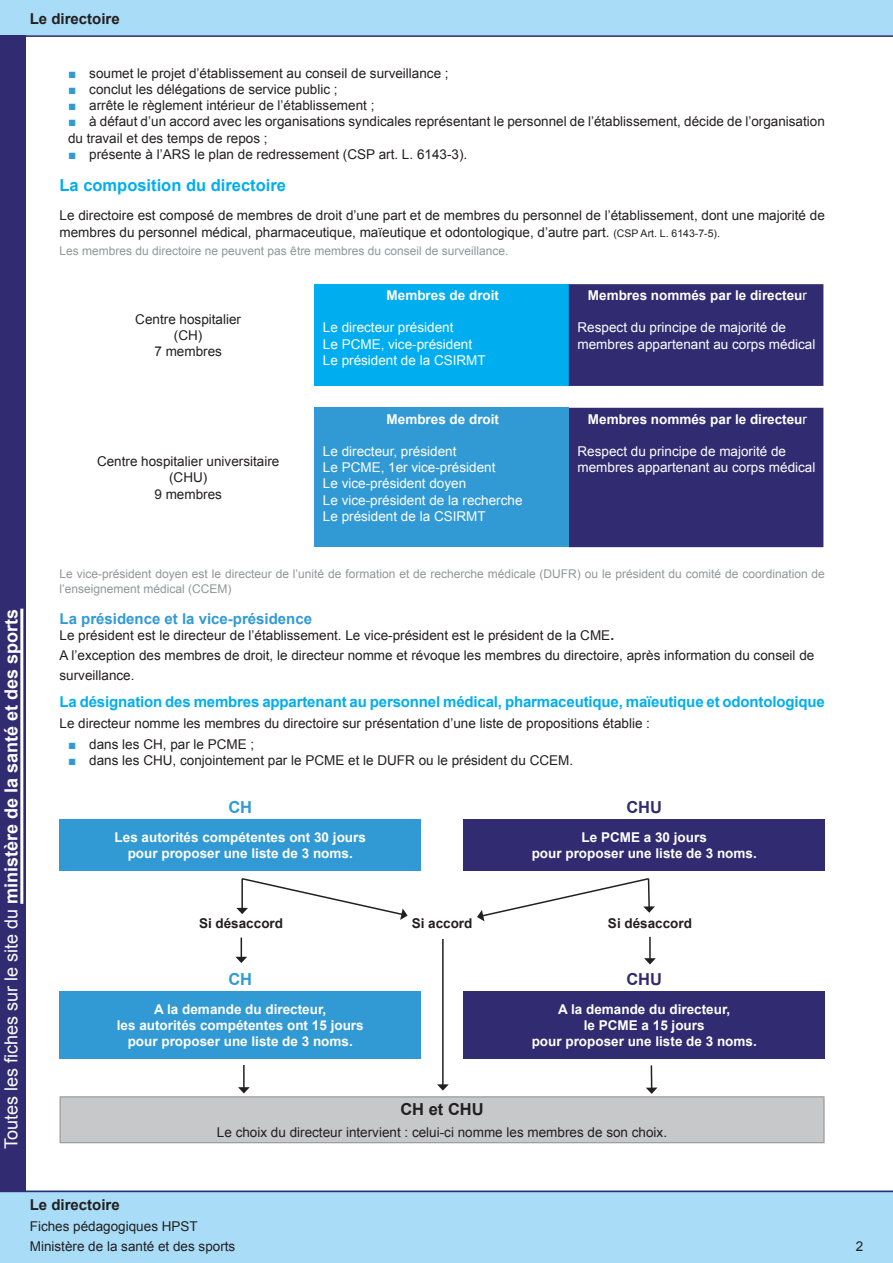
<style>
.page{position:relative;width:893px;height:1263px;background:#fff}
.page>*{position:absolute;margin:0;border:0;box-sizing:border-box;transform-origin:0 0}
.t1{font:700 18px "Arial";color:#fff}
.t2{font:700 16.5px "Arial";color:#00aeef}
.t3{font:700 16.5px "Arial";color:#231f20}
.t4{font:700 16.5px "Arial";color:#312b71}
.t5{font:700 16.5px "Arial";color:#319ad5}
.t6{font:700 15px "Arial";letter-spacing:-.01em;color:#00aeef}
.t7{font:700 15px "Arial";color:#319ad5}
.t8{font:700 15px "Arial";color:#231f20}
.t9{font:13.5px/16.2px "Arial";color:#231f20}
.t10{font:700 13.5px/16.2px "Arial";color:#fff;text-align:center}
.t11{font:13.5px/16.2px "Arial";color:#fff}
.t12{font:700 13.5px "Arial";color:#231f20}
.t13{font:12px/14.4px "Arial";color:#939598}
.s1{color:#319ad5}
.s2{font-size:10.5px}
.s3{font-weight:400}
.s4{font-weight:700}
</style>
<div class="page">
<div style="left:0;top:1191px;width:893px;height:72px;background:#a9ddf7"></div>
<hr style="left:0;top:1191px;width:893px;height:1px;background:#312b71">
<div style="left:0;top:0;width:893px;height:37px;background:#a9ddf7"></div>
<hr style="left:4px;top:35px;width:889px;height:2px;background:#312b71">
<div style="left:0;top:35px;width:26px;height:1156px;background:#312b71"></div>
<hr style="left:20px;top:609px;width:3px;height:295px;background:#fff">
<hr style="left:892px;top:35px;width:1px;height:1156px;background:#312b71">
<div style="left:314px;top:284px;width:255px;height:102px;background:#00aeef"></div>
<svg style="left:569px;top:284px;width:254px;height:263px;background:#423c7c"></svg>
<div style="left:314px;top:408px;width:255px;height:139px;background:#319ad5"></div>
<div style="left:60px;top:819px;width:361px;height:51px;background:#319ad5"></div>
<div style="left:463px;top:819px;width:362px;height:51px;background:#312b71"></div>
<div style="left:60px;top:991px;width:361px;height:68px;background:#319ad5"></div>
<div style="left:463px;top:991px;width:362px;height:68px;background:#312b71"></div>
<hr style="left:60px;top:1096px;width:765px;height:1px;background:#939598">
<hr style="left:823px;top:1097px;width:2px;height:24px;background:#939598">
<hr style="left:823px;top:1121px;width:2px;height:21px;background:#939598">
<hr style="left:60px;top:1142px;width:765px;height:1px;background:#939598">
<svg style="left:235px;top:937px;width:12px;height:26px"></svg>
<hr style="left:649px;top:937px;width:2px;height:22px;background:#231f20">
<svg style="left:644px;top:958px;width:12px;height:6px"></svg>
<svg style="left:477px;top:878px;width:178px;height:43px"></svg>
<hr style="left:442px;top:939px;width:2px;height:146px;background:#231f20">
<svg style="left:236px;top:878px;width:172px;height:42px"></svg>
<svg style="left:60px;top:1065px;width:764px;height:77px"></svg>
<p class="t8" style="left:30px;top:9px;width:92px">Le directoire</p>
<p class="t9" style="left:68px;top:65px;width:382px"><span class="s1">■</span> soumet le projet d’établissement au conseil de surveillance ;</p>
<p class="t9" style="left:68px;top:81px;width:271px"><span class="s1">■</span> conclut les délégations de service public ;</p>
<p class="t9" style="left:68px;top:98px;width:308px"><span class="s1">■</span> arrête le règlement intérieur de l’établissement ;</p>
<p class="t9" style="left:68px;top:114px;width:758px"><span class="s1">■</span> à défaut d’un accord avec les organisations syndicales représentant le personnel de l’établissement, décide de l’organisation du travail et des temps de repos ;</p>
<p class="t9" style="left:68px;top:146px;width:401px"><span class="s1">■</span> présente à l’ARS le plan de redressement (CSP art. L. 6143-3).</p>
<p class="t2" style="left:60px;top:175px;width:228px">La composition du directoire</p>
<p class="t9" style="left:60px;top:208px;width:767px">Le directoire est composé de membres de droit d’une part et de membres du personnel de l’établissement, dont une majorité de membres du personnel médical, pharmaceutique, maïeutique et odontologique, d’autre part. <span class="s2">(CSP Art. L. 6143-7-5).</span></p>
<p class="t13" style="left:60px;top:244px;width:450px">Les membres du directoire ne peuvent pas être membres du conseil de surveillance.</p>
<p class="t9" style="left:135px;top:311px;width:107px;text-align:center">Centre hospitalier (CH)<br>7 membres</p>
<p class="t10" style="left:387px;top:288px;width:114px">Membres de droit</p>
<p class="t11" style="left:323px;top:320px;width:164px">Le directeur président<br>Le PCME, vice-président<br>Le président de la CSIRMT</p>
<p class="t10" style="left:588px;top:288px;width:221px">Membres nommés par le directeu<span class="s3">r</span></p>
<p class="t11" style="left:578px;top:320px;width:239px">Respect du principe de majorité de membres appartenant au corps médical</p>
<h1 class="t1" style="left:-1px;top:1149px;width:542px;rotate:-90deg"><span class="s3">Toutes les fiches sur le site du</span> ministère de la santé et des sports</h1>
<p class="t9" style="left:97px;top:453px;width:184px;text-align:center">Centre hospitalier universitaire (CHU)<br>9 membres</p>
<p class="t10" style="left:387px;top:411px;width:114px">Membres de droit</p>
<p class="t11" style="left:323px;top:443px;width:201px">Le directeur, président<br>Le PCME, 1er vice-président<br>Le vice-président doyen<br>Le vice-président de la recherche<br>Le président de la CSIRMT</p>
<p class="t10" style="left:588px;top:411px;width:221px">Membres nommés par le directeu<span class="s3">r</span></p>
<p class="t11" style="left:578px;top:443px;width:239px">Respect du principe de majorité de membres appartenant au corps médical</p>
<p class="t13" style="left:60px;top:567px;width:767px">Le vice-président doyen est le directeur de l’unité de formation et de recherche médicale (DUFR) ou le président du comité de coordination de l’enseignement médical (CCEM)</p>
<p class="t7" style="left:60px;top:608px;width:254px">La présidence et la vice-présidence</p>
<p class="t9" style="left:60px;top:625px;width:756px;line-height:20.1px">Le président est le directeur de l’établissement. Le vice-président est le président de la CME<span class="s4">.<br></span>A l’exception des membres de droit, le directeur nomme et révoque les membres du directoire, après information du conseil de surveillance.</p>
<p class="t6" style="left:60px;top:691px;width:767px">La désignation des membres appartenant au personnel médical, pharmaceutique, maïeutique et odontologique</p>
<p class="t9" style="left:60px;top:715px;width:592px">Le directeur nomme les membres du directoire sur présentation d’une liste de propositions établie :</p>
<p class="t9" style="left:68px;top:736px;width:188px"><span class="s1">■</span> dans les CH, par le PCME ;</p>
<p class="t9" style="left:68px;top:752px;width:507px"><span class="s1">■</span> dans les CHU, conjointement par le PCME et le DUFR ou le président du CCEM.</p>
<p class="t5" style="left:228px;top:796px;width:25px">CH</p>
<p class="t4" style="left:626px;top:796px;width:37px">CHU</p>
<p class="t10" style="left:115px;top:829px;width:253px">Les autorités compétentes ont 30 jours pour proposer une liste de 3 noms.</p>
<p class="t10" style="left:532px;top:829px;width:227px">Le PCME a 30 jours<br>pour proposer une liste de 3 noms.</p>
<p class="t12" style="left:199px;top:915px;width:86px">Si désaccord</p>
<p class="t12" style="left:412px;top:915px;width:62px">Si accord</p>
<p class="t12" style="left:608px;top:915px;width:86px">Si désaccord</p>
<p class="t5" style="left:228px;top:968px;width:25px">CH</p>
<p class="t4" style="left:626px;top:968px;width:37px">CHU</p>
<p class="t10" style="left:117px;top:1001px;width:248px">A la demande du directeur,<br>les autorités compétentes ont 15 jours pour proposer une liste de 3 noms.</p>
<p class="t10" style="left:532px;top:1001px;width:227px">A la demande du directeur,<br>le PCME a 15 jours<br>pour proposer une liste de 3 noms.</p>
<p class="t3" style="left:400px;top:1098px;width:85px">CH et CHU</p>
<p class="t9" style="left:217px;top:1124px;width:452px">Le choix du directeur intervient : celui-ci nomme les membres de son choix.</p>
<p class="t8" style="left:30px;top:1195px;width:92px">Le directoire</p>
<p class="t9" style="left:30px;top:1216px;width:207px;line-height:20.4px">Fiches pédagogiques HPST<br>Ministère de la santé et des sports</p>
<p class="t9" style="left:856px;top:1239px;width:9px">2</p>
</div>
